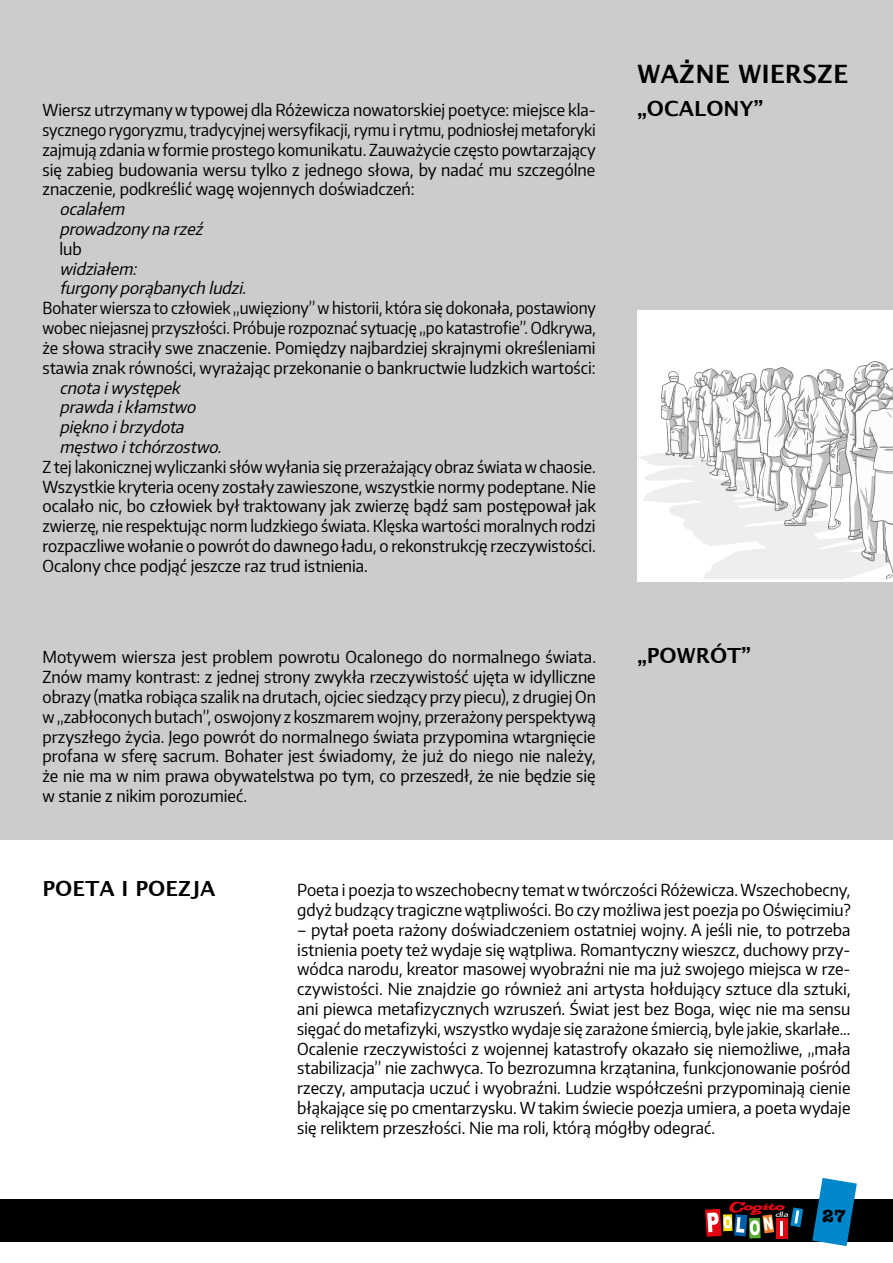
<style>
.page{position:relative;width:893px;height:1263px;background:#fff}
.page>*{position:absolute;margin:0;border:0;box-sizing:border-box;transform-origin:0 0}
.t1{font:700 25.35px "Lucida Grande";color:#000}
.t2{font:700 20.85px "Lucida Grande";color:#000}
.t3{font:700 18px "American Typewriter";color:#000}
.t4{font:16.5px/19.8px "Encode Sans Narrow";color:#000;text-align:justify}
.t5{font:16.5px/19.8px "Encode Sans Narrow";color:#000;text-align:justify;scale:.96 1}
.t6{font:italic 16.5px/19.8px "Encode Sans Narrow";color:#000}
</style>
<div class="page">
<div style="left:0;top:0;width:893px;height:840px;background:#ccc"></div>
<div style="left:637px;top:310px;width:256px;height:271px;background:#fff"></div>
<svg style="left:638px;top:361px;width:255px;height:218px"></svg>
<div style="left:0;top:1199px;width:893px;height:43px;background:#000"></div>
<svg style="left:812px;top:1178px;width:45px;height:68px"></svg>
<svg style="left:749px;top:1237px;width:12px;height:1px"></svg>
<div style="left:776px;top:1218px;width:11px;height:21px;background:#e30613"></div>
<svg style="left:705px;top:1201px;width:98px;height:36px"></svg>
<p class="t4" style="left:43px;top:100px;width:555px">Wiersz utrzymany w typowej dla Różewicza nowatorskiej poetyce: miejsce kla&shy;sycznego rygoryzmu, tradycyjnej wersyfikacji, rymu i rytmu, podniosłej metaforyki zajmują zdania w formie prostego komunikatu. Zauważycie często powtarzający się zabieg budowania wersu tylko z jednego słowa, by nadać mu szczególne znaczenie, podkreślić wagę wojennych doświadczeń:</p>
<p class="t6" style="left:60px;top:199px;width:149px">ocalałem prowadzonyna rzeź</p>
<p class="t4" style="left:60px;top:238px;width:24px">lub</p>
<p class="t6" style="left:60px;top:258px;width:192px">widziałem: furgonyporąbanych ludzi.</p>
<p class="t5" style="left:43px;top:298px;width:578px">Bohater wiersza to człowiek „uwięziony” w historii, która się dokonała, postawiony wobec niejasnej przyszłości. Próbuje rozpoznać sytuację „po katastrofie”. Odkrywa, że słowa straciły swe znaczenie. Pomiędzy najbardziej skrajnymi określeniami stawia znak równości, wyrażając przekonanie o bankructwie ludzkich wartości:</p>
<p class="t6" style="left:60px;top:377px;width:168px">cnota iwystępek prawda ikłamstwo piękno ibrzydota męstwo itchórzostwo.</p>
<p class="t4" style="left:43px;top:456px;width:555px">Z tej lakonicznej wyliczanki słów wyłania się przerażający obraz świata w chaosie.<br>Wszystkie kryteria oceny zostały zawieszone, wszystkie normy podeptane. Nie ocalało nic, bo człowiek był traktowany jak zwierzę bądź sam postępował jak zwierzę, nie respektując norm ludzkiego świata. Klęska wartości moralnych rodzi rozpaczliwe wołanie o powrót do dawnego ładu, o rekonstrukcję rzeczywistości.<br>Ocalony chce podjąć jeszcze raz trud istnienia.</p>
<p class="t4" style="left:43px;top:647px;width:555px">Motywem wiersza jest problem powrotu Ocalonego do normalnego świata.<br>Znów mamy kontrast: z jednej strony zwykła rzeczywistość ujęta w idylliczne obrazy (matka robiąca szalik na drutach, ojciec siedzący przy piecu), z drugiej On w „zabłoconych butach”, oswojony z koszmarem wojny, przerażony perspektywą przyszłego życia. Jego powrót do normalnego świata przypomina wtargnięcie profana w sferę sacrum. Bohater jest świadomy, że już do niego nie należy, że nie ma w nim prawa obywatelstwa po tym, co przeszedł, że nie będzie się w stanie z nikim porozumieć.</p>
<h1 class="t1" style="left:637px;top:54px;width:213px">WAŻNE WIERSZE</h1>
<p class="t2" style="left:637px;top:91px;width:127px">„OCALONY”</p>
<p class="t2" style="left:637px;top:638px;width:115px">„POWRÓT”</p>
<p class="t2" style="left:43px;top:871px;width:174px">POETA I POEZJA</p>
<p class="t4" style="left:297px;top:880px;width:555px">Poeta i poezja to wszechobecny temat w twórczości Różewicza. Wszechobecny, gdyż budzący tragiczne wątpliwości. Bo czy możliwa jest poezja po Oświęcimiu?</p>
<p class="t4" style="left:297px;top:919px;width:555px">– pytał poeta rażony doświadczeniem ostatniej wojny. A jeśli nie, to potrzeba istnienia poety też wydaje się wątpliwa. Romantyczny wieszcz, duchowy przy&shy;wódca narodu, kreator masowej wyobraźni nie ma już swojego miejsca w rze&shy;czywistości. Nie znajdzie go również ani artysta hołdujący sztuce dla sztuki, ani piewca metafizycznych wzruszeń. Świat jest bez Boga, więc nie ma sensu sięgać do metafizyki, wszystko wydaje się zarażone śmiercią, byle jakie, skarlałe...<br>Ocalenie rzeczywistości z wojennej katastrofy okazało się niemożliwe, „mała stabilizacja” nie zachwyca. To bezrozumna krzątanina, funkcjonowanie pośród rzeczy, amputacja uczuć i wyobraźni. Ludzie współcześni przypominają cienie błąkające się po cmentarzysku. W takim świecie poezja umiera, a poeta wydaje się reliktem przeszłości. Nie ma roli, którą mógłby odegrać.</p>
<p class="t3" style="left:822px;top:1200px;width:25px">27</p>
</div>
